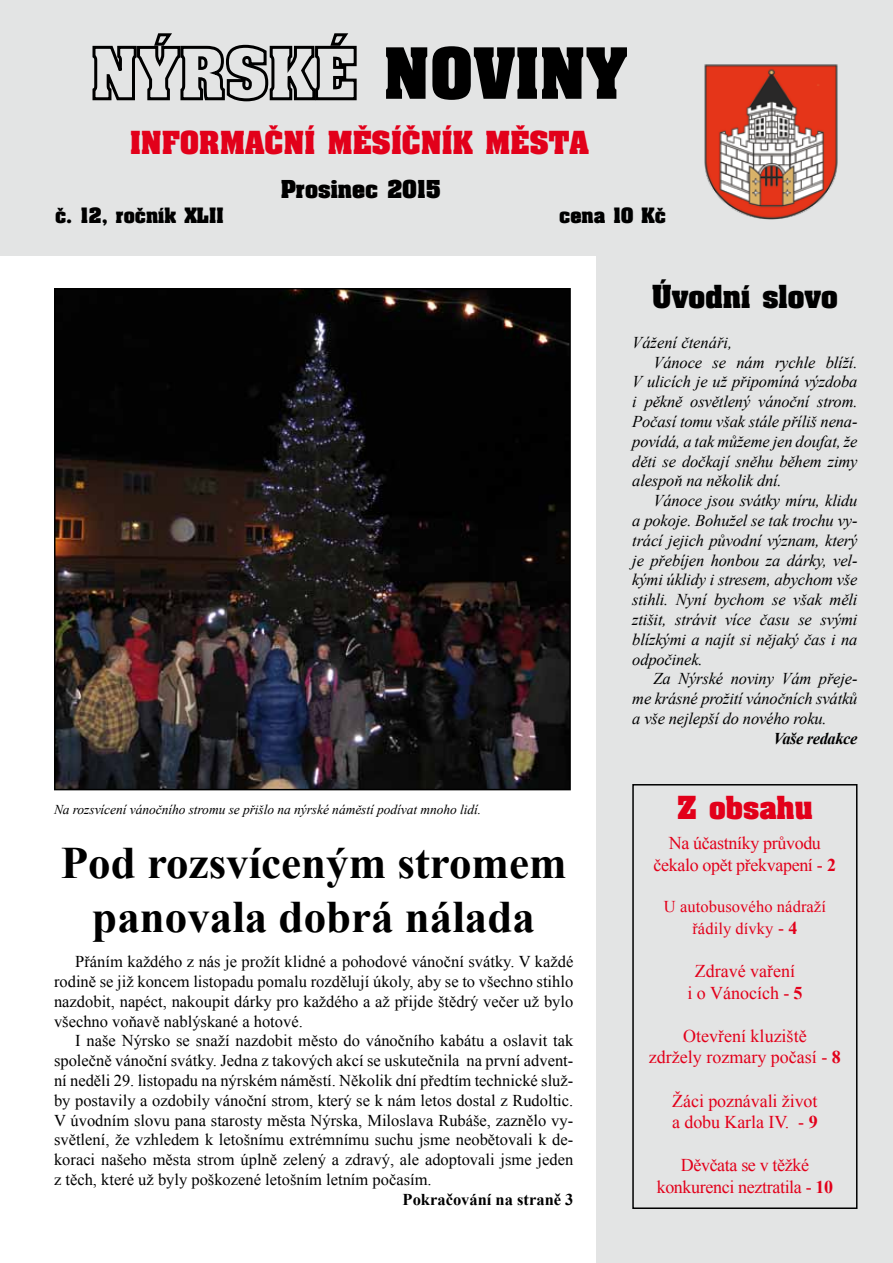
<style>
.page{position:relative;width:893px;height:1263px;background:#fff}
.page>*{position:absolute;margin:0;border:0;box-sizing:border-box;transform-origin:0 0}
.t1{font:60px "Aardvark CE Bold";color:#000}
.t2{font:700 45px/54px "Times New Roman";color:#000;text-align:center}
.t3{font:27px "Aardvark CE Bold";color:#e2001a}
.t4{font:27px "Aardvark CE Bold";color:#000}
.t5{font:21px "Aardvark CE Bold";color:#000}
.t6{font:18px/21.6px "Times New Roman";letter-spacing:-.005em;color:#e2001a;text-align:center}
.t7{font:18px "Aardvark CE Bold";color:#000}
.t8{font:16.5px/19.8px "Times New Roman";color:#000;text-align:justify}
.t9{font:italic 16.5px "Times New Roman";letter-spacing:-.01em;color:#000}
.t10{font:16.5px/21.6px "Times New Roman";letter-spacing:.005em;color:#e2001a;text-align:center}
.t11{font:700 16.5px "Times New Roman";color:#000}
.t12{font:italic 700 16.5px "Times New Roman";letter-spacing:-.025em;color:#000}
.t13{font:italic 13.5px "Times New Roman";letter-spacing:-.005em;color:#000}
.s1{font-weight:700}
.s2{font-size:18px}
.s3{font-weight:700;font-size:18px}
</style>
<div class="page">
<div style="left:0;top:0;width:893px;height:255px;background:#e3e4e4"></div>
<svg style="left:92px;top:33px;width:265px;height:69px"></svg>
<img style="left:704px;top:64px;width:134px;height:156px">
<div style="left:597px;top:240px;width:296px;height:1023px;background:#e3e4e4"></div>
<div style="left:632px;top:784px;width:225px;height:425px;border:2px solid #000"></div>
<img style="left:57px;top:291px;width:511px;height:496px">
<div style="left:54px;top:288px;width:517px;height:502px;border:2px solid #000"></div>
<h1 class="t1" style="left:383px;top:32px;width:246px">NOVINY</h1>
<h3 class="t3" style="left:130px;top:124px;width:460px">INFORMAČNÍ MĚSÍČNÍK MĚSTA</h3>
<p class="t5" style="left:281px;top:175px;width:161px">Prosinec 2015</p>
<p class="t7" style="left:55px;top:203px;width:170px">č. 12, ročník XLII</p>
<p class="t7" style="left:559px;top:203px;width:108px">cena 10 Kč</p>
<p class="t13" style="left:54px;top:800px;width:429px">Na rozsvícení vánočního stromu se přišlo na nýrské náměstí podívat mnoho lidí.</p>
<h2 class="t2" style="left:61px;top:834px;width:507px">Pod rozsvíceným stromem panovala dobrá nálada</h2>
<p class="t8" style="left:54px;top:951px;width:521px;text-indent:21px">Přáním každého z nás je prožít klidné a pohodové vánoční svátky. V každé rodině se již koncem listopadu pomalu rozdělují úkoly, aby se to všechno stihlo nazdobit, napéct, nakoupit dárky pro každého a až přijde štědrý večer už bylo všechno voňavě nablýskané a hotové.</p>
<p class="t8" style="left:54px;top:1031px;width:521px;text-indent:21px">I naše Nýrsko se snaží nazdobit město do vánočního kabátu a oslavit tak společně vánoční svátky. Jedna z takových akcí se uskutečnila na první advent&shy;ní neděli 29. listopadu na nýrském náměstí. Několik dní předtím technické služ&shy;by postavily a ozdobily vánoční strom, který se k nám letos dostal z Rudoltic.<br>V úvodním slovu pana starosty města Nýrska, Miloslava Rubáše, zaznělo vy&shy;světlení, že vzhledem k letošnímu extrémnímu suchu jsme neobětovali k de&shy;koraci našeho města strom úplně zelený a zdravý, ale adoptovali jsme jeden z těch, které už byly poškozené letošním letním počasím.</p>
<p class="t11" style="left:403px;top:1188px;width:172px">Pokračování na straně 3</p>
<h3 class="t4" style="left:652px;top:278px;width:187px">Úvodní slovo</h3>
<p class="t9" style="left:632px;top:331px;width:101px">Vážení čtenáři,</p>
<p class="t9" style="left:653px;top:351px;width:205px">Vánoce se nám rychle blíží.</p>
<p class="t9" style="left:632px;top:370px;width:227px">V ulicích je už připomíná výzdoba</p>
<p class="t9" style="left:632px;top:390px;width:227px">i pěkně osvětlený vánoční strom.</p>
<p class="t9" style="left:632px;top:410px;width:227px">Počasí tomu však stále příliš nena-</p>
<p class="t9" style="left:632px;top:430px;width:227px">povídá, a tak můžeme jen doufat, že</p>
<p class="t9" style="left:632px;top:450px;width:227px">děti se dočkají sněhu během zimy</p>
<p class="t9" style="left:632px;top:469px;width:151px">alespoň na několik dní.</p>
<p class="t9" style="left:653px;top:489px;width:205px">Vánoce jsou svátky míru, klidu</p>
<p class="t9" style="left:632px;top:509px;width:227px">a pokoje. Bohužel se tak trochu vy-</p>
<p class="t9" style="left:632px;top:529px;width:227px">trácí jejich původní význam, který</p>
<p class="t9" style="left:632px;top:549px;width:227px">je přebíjen honbou za dárky, vel-</p>
<p class="t9" style="left:632px;top:568px;width:227px">kými úklidy i stresem, abychom vše</p>
<p class="t9" style="left:632px;top:588px;width:227px">stihli. Nyní bychom se však měli</p>
<p class="t9" style="left:632px;top:608px;width:227px">ztišit, strávit více času se svými</p>
<p class="t9" style="left:632px;top:628px;width:227px">blízkými a najít si nějaký čas i na</p>
<p class="t9" style="left:632px;top:648px;width:72px">odpočinek.</p>
<p class="t9" style="left:653px;top:667px;width:205px">Za Nýrské noviny Vám přeje-</p>
<p class="t9" style="left:632px;top:687px;width:227px">me krásné prožití vánočních svátků</p>
<p class="t9" style="left:632px;top:707px;width:196px">a vše nejlepší do nového roku.</p>
<p class="t12" style="left:774px;top:727px;width:85px">Vaše redakce</p>
<h3 class="t3" style="left:677px;top:789px;width:137px">Z obsahu</h3>
<p class="t6" style="left:654px;top:832px;width:184px">Na účastníky průvodu čekalo opět překvapení - <span class="s1">2</span></p>
<p class="t10" style="left:664px;top:895px;width:164px">U autobusového nádraží řádily dívky <span class="s2">-</span> <span class="s3">4</span></p>
<p class="t6" style="left:687px;top:960px;width:117px">Zdravé vaření<br>i o Vánocích - <span class="s1">5</span></p>
<p class="t6" style="left:649px;top:1024px;width:193px">Otevření kluziště<br>zdržely rozmary počasí - <span class="s1">8</span></p>
<p class="t6" style="left:672px;top:1089px;width:147px;text-align:left">Žáci poznávali život a dobu Karla IV. - <span class="s1">9</span></p>
<p class="t6" style="left:657px;top:1154px;width:178px">Děvčata se v těžké konkurenci neztratila - <span class="s1">10</span></p>
</div>
